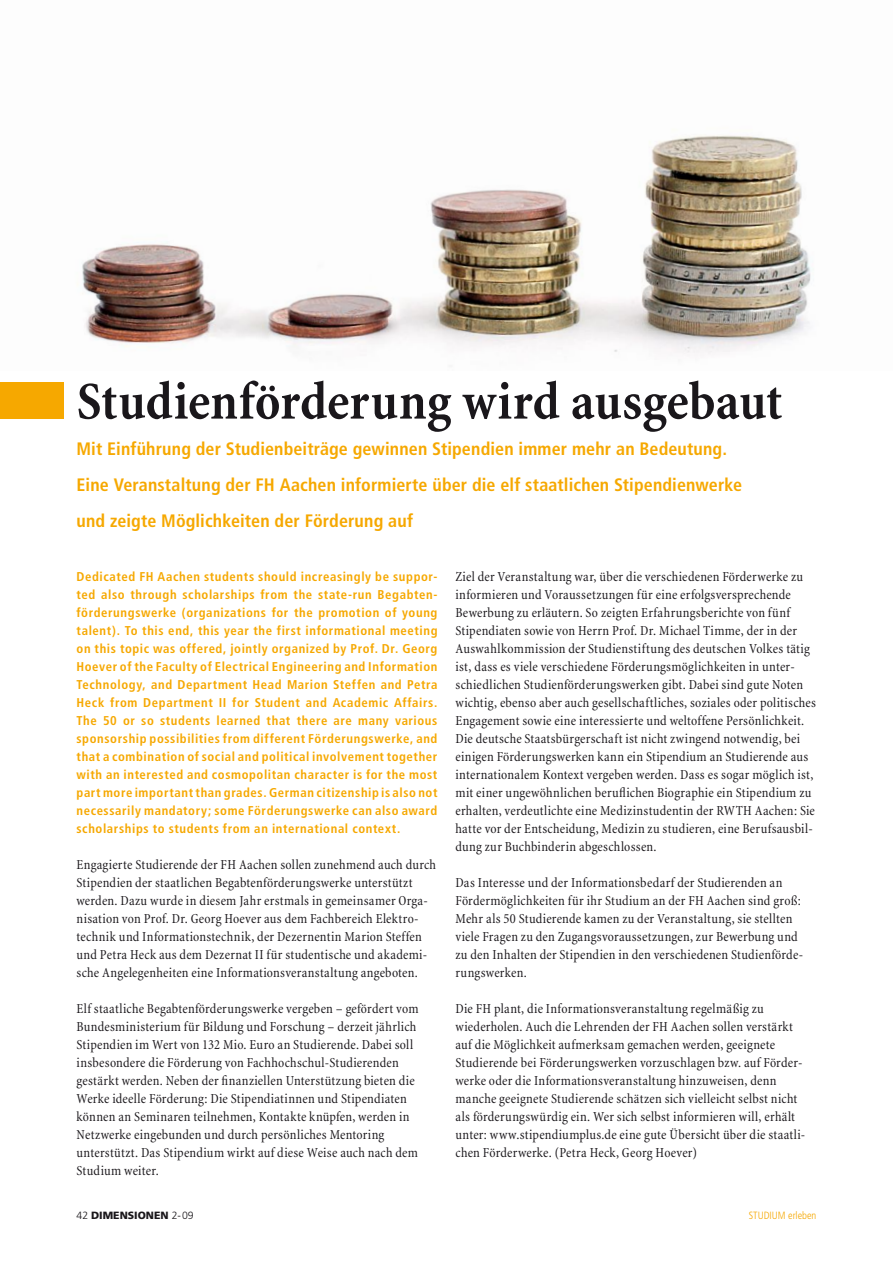
<style>
.page{position:relative;width:893px;height:1263px;background:#fff}
.page>*{position:absolute;margin:0;border:0;box-sizing:border-box;transform-origin:0 0}
.t1{font:700 condensed 54px "Minion";color:#1a171b}
.t2{font:700 condensed 18px/36px "Frutiger";letter-spacing:.005em;color:#f6a800}
.t3{font:condensed 13.95px/18px "Minion";letter-spacing:.015em;color:#1a171b}
.t4{font:700 condensed 12.75px/18px "Frutiger";letter-spacing:.045em;color:#f6a800;text-align:justify}
.t5{font:900 10.5px "Frutiger";color:#1a171b}
.t6{font:300 condensed 10.5px "Frutiger";color:#f6a800}
.s1{font-weight:300}
</style>
<div class="page">
<div style="left:0;top:383px;width:64px;height:36px;background:#f6a800"></div>
<img style="left:77px;top:135px;width:734px;height:219px">
<h1 class="t1" style="left:77px;top:372px;width:707px">Studienförderung wird ausgebaut</h1>
<p class="t2" style="left:77px;top:430px;width:667px">Mit Einführung der Studienbeiträge gewinnen Stipendien immer mehr an Bedeutung.<br>Eine Veranstaltung der FH Aachen informierte über die elf staatlichen Stipendienwerke und zeigte Möglichkeiten der Förderung auf</p>
<p class="t4" style="left:77px;top:567px;width:362px">Dedicated FH Aachen students should increasingly be suppor&shy;ted also through scholarships from the state-run Begabten&shy;förderungswerke (organizations for the promotion of young talent). To this end, this year the first informational meeting on this topic was offered, jointly organized by Prof. Dr. Georg Hoever of the Faculty of Electrical Engineering and Information Technology, and Department Head Marion Steffen and Petra Heck from Department II for Student and Academic Affairs.<br>The 50 or so students learned that there are many various sponsorship possibilities from different Förderungswerke, and that a combination of social and political involvement together with an interested and cosmopolitan character is for the most part more important than grades. German citizenship is also not necessarily mandatory; some Förderungswerke can also award scholarships to students from an international context.</p>
<p class="t3" style="left:77px;top:855px;width:361px">Engagierte Studierende der FH Aachen sollen zunehmend auch durch Stipendien der staatlichen Begabtenförderungswerke unterstützt werden. Dazu wurde in diesem Jahr erstmals in gemeinsamer Orga&shy;nisation von Prof. Dr. Georg Hoever aus dem Fachbereich Elektro&shy;technik und Informationstechnik, der Dezernentin Marion Steffen und Petra Heck aus dem Dezernat II für studentische und akademi&shy;sche Angelegenheiten eine Informationsveranstaltung angeboten.</p>
<p class="t3" style="left:77px;top:999px;width:344px">Elf staatliche Begabtenförderungswerke vergeben – gefördert vom Bundesministerium für Bildung und Forschung – derzeit jährlich Stipendien im Wert von 132 Mio. Euro an Studierende. Dabei soll insbesondere die Förderung von Fachhochschul-Studierenden gestärkt werden. Neben der finanziellen Unterstützung bieten die Werke ideelle Förderung: Die Stipendiatinnen und Stipendiaten können an Seminaren teilnehmen, Kontakte knüpfen, werden in Netzwerke eingebunden und durch persönliches Mentoring unterstützt. Das Stipendium wirkt auf diese Weise auch nach dem Studium weiter.</p>
<p class="t3" style="left:455px;top:567px;width:362px">Ziel der Veranstaltung war, über die verschiedenen Förderwerke zu informieren und Voraussetzungen für eine erfolgsversprechende Bewerbung zu erläutern. So zeigten Erfahrungsberichte von fünf Stipendiaten sowie von Herrn Prof. Dr. Michael Timme, der in der Auswahlkommission der Studienstiftung des deutschen Volkes tätig ist, dass es viele verschiedene Förderungsmöglichkeiten in unter&shy;schiedlichen Studienförderungswerken gibt. Dabei sind gute Noten wichtig, ebenso aber auch gesellschaftliches, soziales oder politisches Engagement sowie eine interessierte und weltoffene Persönlichkeit.<br>Die deutsche Staatsbürgerschaft ist nicht zwingend notwendig, bei einigen Förderungswerken kann ein Stipendium an Studierende aus internationalem Kontext vergeben werden. Dass es sogar möglich ist, mit einer ungewöhnlichen beruflichen Biographie ein Stipendium zu erhalten, verdeutlichte eine Medizinstudentin der RWTH Aachen: Sie hatte vor der Entscheidung, Medizin zu studieren, eine Berufsausbil&shy;dung zur Buchbinderin abgeschlossen.</p>
<p class="t3" style="left:455px;top:873px;width:349px">Das Interesse und der Informationsbedarf der Studierenden an Fördermöglichkeiten für ihr Studium an der FH Aachen sind groß:<br>Mehr als 50 Studierende kamen zu der Veranstaltung, sie stellten viele Fragen zu den Zugangsvoraussetzungen, zur Bewerbung und zu den Inhalten der Stipendien in den verschiedenen Studienförde&shy;rungswerken.</p>
<p class="t3" style="left:455px;top:999px;width:351px">Die FH plant, die Informationsveranstaltung regelmäßig zu wiederholen. Auch die Lehrenden der FH Aachen sollen verstärkt auf die Möglichkeit aufmerksam gemachen werden, geeignete Studierende bei Förderungswerken vorzuschlagen bzw. auf Förder&shy;werke oder die Informationsveranstaltung hinzuweisen, denn manche geeignete Studierende schätzen sich vielleicht selbst nicht als förderungswürdig ein. Wer sich selbst informieren will, erhält unter: www.stipendiumplus.de eine gute Übersicht über die staatli&shy;chen Förderwerke. (Petra Heck, Georg Hoever)</p>
<p class="t5" style="left:77px;top:1209px;width:119px"><span class="s1">42</span> DIMENSIONEN <span class="s1">2-09</span></p>
<p class="t6" style="left:749px;top:1209px;width:69px">STUDIUM erleben</p>
</div>
